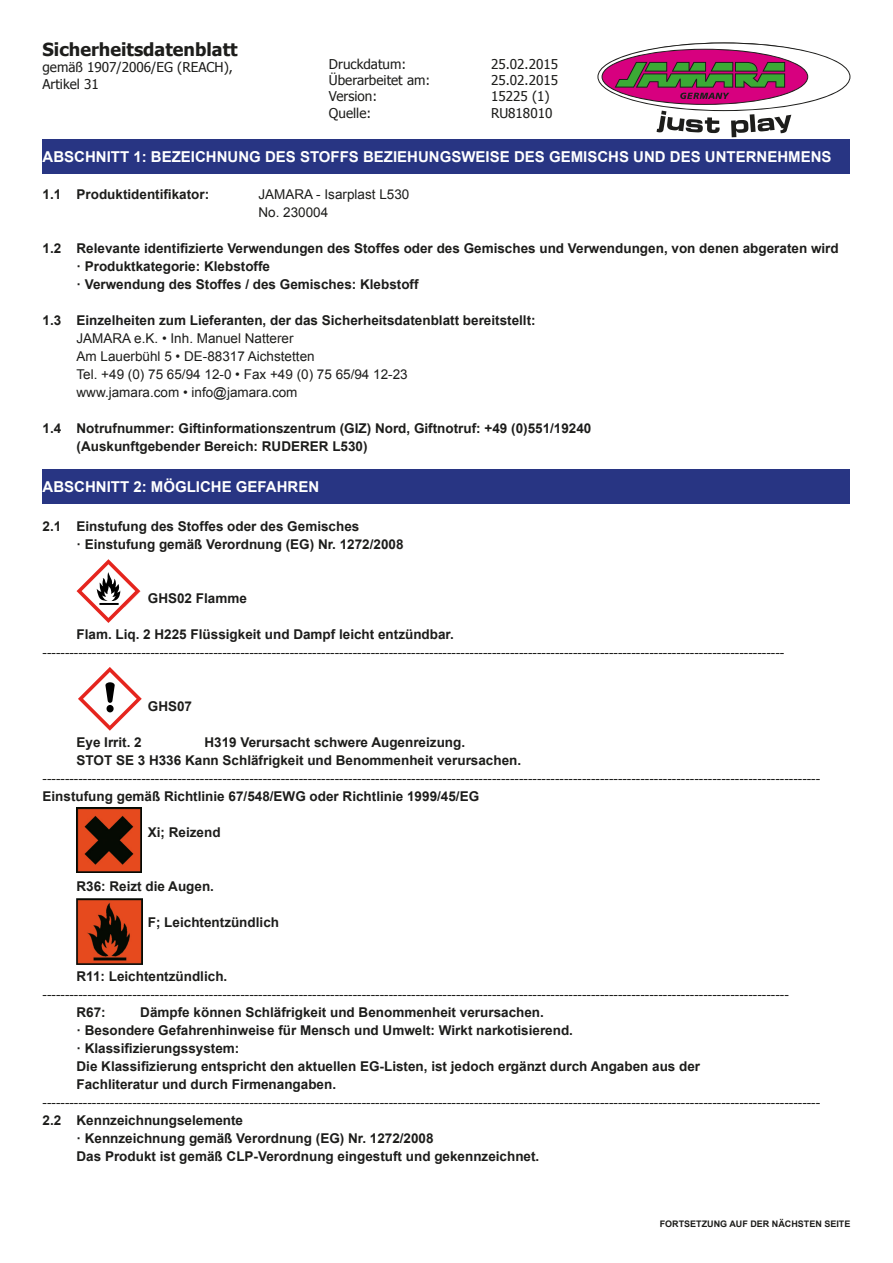
<style>
.page{position:relative;width:893px;height:1263px;background:#fff}
.page>*{position:absolute;margin:0;border:0;box-sizing:border-box;transform-origin:0 0}
.t1{font:700 18px "Tahoma";color:#1d1d1b}
.t2{font:700 15px "Arial";color:#fff}
.t3{font:700 13.5px/18px "Arial";color:#1d1d1b}
.t4{font:13.5px/18px "Arial";color:#1d1d1b}
.t5{font:13.5px/16.2px "Tahoma";color:#1d1d1b}
.t6{font:700 9px "Arial";color:#1d1d1b}
</style>
<div class="page">
<svg style="left:597px;top:43px;width:253px;height:94px"></svg>
<div style="left:43px;top:469px;width:807px;height:34px;background:#283583"></div>
<div style="left:43px;top:139px;width:807px;height:34px;background:#283583"></div>
<svg style="left:78px;top:667px;width:64px;height:64px"></svg>
<svg style="left:77px;top:559px;width:63px;height:64px"></svg>
<img style="left:77px;top:807px;width:65px;height:65px">
<img style="left:77px;top:899px;width:65px;height:65px">
<h1 class="t1" style="left:43px;top:37px;width:197px">Sicherheitsdatenblatt</h1>
<p class="t5" style="left:43px;top:60px;width:192px">gemäß 1907/2006/EG (REACH),<br>Artikel 31</p>
<p class="t5" style="left:329px;top:57px;width:79px">Druckdatum:</p>
<p class="t5" style="left:491px;top:57px;width:69px">25.02.2015</p>
<p class="t5" style="left:329px;top:73px;width:103px">Überarbeitet am:</p>
<p class="t5" style="left:491px;top:73px;width:69px">25.02.2015</p>
<p class="t5" style="left:329px;top:89px;width:50px">Version:</p>
<p class="t5" style="left:491px;top:89px;width:60px">15225 (1)</p>
<p class="t5" style="left:329px;top:105px;width:44px">Quelle:</p>
<p class="t5" style="left:491px;top:105px;width:63px">RU818010</p>
<p class="t2" style="left:43px;top:146px;width:790px">ABSCHNITT 1: BEZEICHNUNG DES STOFFS BEZIEHUNGSWEISE DES GEMISCHS UND DES UNTERNEHMENS</p>
<p class="t3" style="left:43px;top:186px;width:168px">1.1 Produktidentifikator:</p>
<p class="t4" style="left:259px;top:185px;width:152px">JAMARA - Isarplast L530<br>No. 230004</p>
<p class="t3" style="left:77px;top:240px;width:764px;text-indent:-34px">1.2 Relevante identifizierte Verwendungen des Stoffes oder des Gemisches und Verwendungen, von denen abgeraten wird · Produktkategorie: Klebstoffe<br>· Verwendung des Stoffes / des Gemisches: Klebstoff</p>
<p class="t3" style="left:43px;top:312px;width:495px">1.3 Einzelheiten zum Lieferanten, der das Sicherheitsdatenblatt bereitstellt:</p>
<p class="t4" style="left:77px;top:329px;width:333px">JAMARA e.K. • Inh. Manuel Natterer<br>Am Lauerbühl 5 • DE-88317 Aichstetten<br>Tel. +49 (0) 75 65/94 12-0 • Fax +49 (0) 75 65/94 12-23 www.jamara.com • info@jamara.com</p>
<p class="t3" style="left:77px;top:420px;width:516px;text-indent:-34px">1.4 Notrufnummer: Giftinformationszentrum (GIZ) Nord, Giftnotruf: +49 (0)551/19240 (Auskunftgebender Bereich: RUDERER L530)</p>
<p class="t2" style="left:43px;top:476px;width:278px">ABSCHNITT 2: MÖGLICHE GEFAHREN</p>
<p class="t3" style="left:77px;top:517px;width:329px;text-indent:-34px">2.1 Einstufung des Stoffes oder des Gemisches<br>· Einstufung gemäß Verordnung (EG) Nr. 1272/2008</p>
<p class="t3" style="left:148px;top:589px;width:101px">GHS02 Flamme</p>
<p class="t3" style="left:77px;top:625px;width:379px">Flam. Liq. 2 H225 Flüssigkeit und Dampf leicht entzündbar.</p>
<p class="t4" style="left:43px;top:643px;width:743px">---------------------------------------------------------------------------------------------------------------------------------------------------------------------</p>
<p class="t3" style="left:148px;top:697px;width:46px">GHS07</p>
<p class="t3" style="left:77px;top:733px;width:446px;text-indent:128px">H319 Verursacht schwere Augenreizung.<br>STOT SE 3 H336 Kann Schläfrigkeit und Benommenheit verursachen.</p>
<p class="t4" style="left:43px;top:769px;width:779px">-----------------------------------------------------------------------------------------------------------------------------------------------------------------------------</p>
<p class="t3" style="left:43px;top:787px;width:438px">Einstufung gemäß Richtlinie 67/548/EWG oder Richtlinie 1999/45/EG</p>
<p class="t3" style="left:148px;top:823px;width:74px">Xi; Reizend</p>
<p class="t3" style="left:77px;top:733px;width:67px">Eye Irrit. 2</p>
<p class="t3" style="left:77px;top:877px;width:139px">R36: Reizt die Augen.</p>
<p class="t3" style="left:148px;top:913px;width:133px">F; Leichtentzündlich</p>
<p class="t3" style="left:77px;top:967px;width:152px">R11: Leichtentzündlich.</p>
<p class="t4" style="left:43px;top:985px;width:748px">----------------------------------------------------------------------------------------------------------------------------------------------------------------------</p>
<p class="t3" style="left:77px;top:1003px;width:31px">R67:</p>
<p class="t3" style="left:77px;top:1003px;width:625px;text-indent:64px">Dämpfe können Schläfrigkeit und Benommenheit verursachen.<br>· Besondere Gefahrenhinweise für Mensch und Umwelt: Wirkt narkotisierend.<br>· Klassifizierungssystem:<br>Die Klassifizierung entspricht den aktuellen EG-Listen, ist jedoch ergänzt durch Angaben aus der Fachliteratur und durch Firmenangaben.</p>
<p class="t4" style="left:43px;top:1093px;width:779px">-----------------------------------------------------------------------------------------------------------------------------------------------------------------------------</p>
<p class="t3" style="left:77px;top:1111px;width:464px;text-indent:-34px">2.2 Kennzeichnungselemente<br>· Kennzeichnung gemäß Verordnung (EG) Nr. 1272/2008<br>Das Produkt ist gemäß CLP-Verordnung eingestuft und gekennzeichnet.</p>
<p class="t6" style="left:660px;top:1217px;width:192px">FORTSETZUNG AUF DER NÄCHSTEN SEITE</p>
</div>
